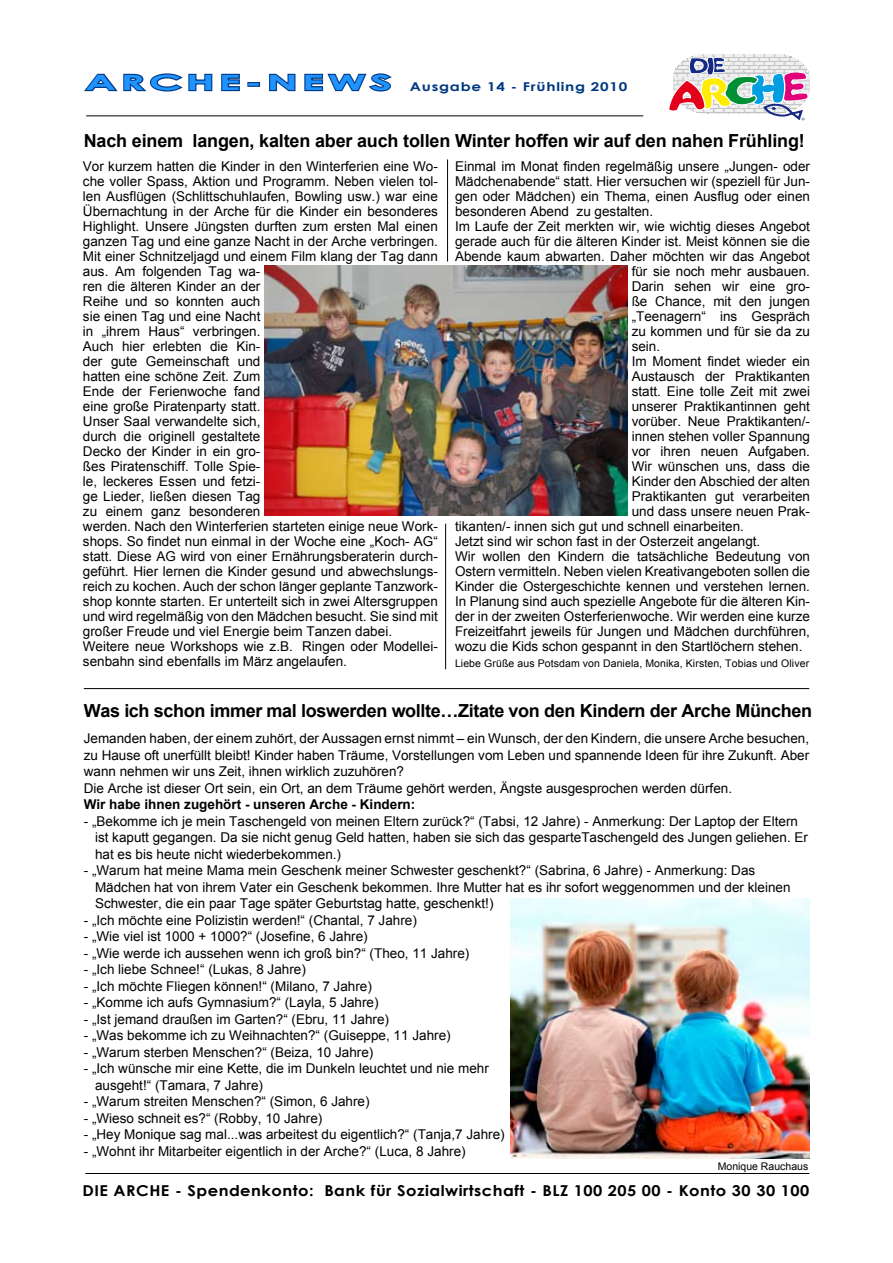
<style>
.page{position:relative;width:893px;height:1263px;background:#fff}
.page>*{position:absolute;margin:0;border:0;box-sizing:border-box;transform-origin:0 0}
.t1{font:700 18px "Arial";letter-spacing:-.01em;color:#000}
.t2{font:700 15px "Century Gothic";letter-spacing:.03em;color:#000;scale:1.09 1}
.t3{font:13.5px/15px "Arial";color:#000}
.t4{font:700 13.5px "Arial";color:#000}
.t5{font:700 12.15px "Century Gothic";letter-spacing:.05em;color:#003882;scale:1.25 1}
.t6{font:10.5px "Arial";letter-spacing:.01em;color:#000}
.s1{font-size:21px;color:#2093ff}
</style>
<div class="page">
<hr style="left:85px;top:1173px;width:724px;height:1px;background:#000">
<hr style="left:86px;top:116px;width:557px;height:1px;background:#000">
<svg style="left:84px;top:73px;width:129px;height:19px"></svg>
<svg style="left:221px;top:73px;width:19px;height:19px"></svg>
<div style="left:247px;top:82px;width:13px;height:5px;border:2px solid #003882"></div>
<svg style="left:269px;top:73px;width:27px;height:19px"></svg>
<svg style="left:304px;top:73px;width:88px;height:19px"></svg>
<img style="left:696px;top:55px;width:91px;height:2px">
<img style="left:699px;top:55px;width:85px;height:1px">
<img style="left:705px;top:54px;width:72px;height:1px">
<svg style="left:669px;top:57px;width:140px;height:63px"></svg>
<hr style="left:445px;top:524px;width:1px;height:145px;background:#000">
<img style="left:265px;top:266px;width:362px;height:249px">
<hr style="left:84px;top:688px;width:725px;height:1px;background:#000">
<img style="left:510px;top:899px;width:300px;height:260px">
<hr style="left:447px;top:159px;width:1px;height:102px;background:#000">
<p class="t5" style="left:85px;top:77px;width:435px"><span class="s1">ARCHE-NEWS</span> Ausgabe 14 - Frühling 2010</p>
<h1 class="t1" style="left:84px;top:129px;width:723px">Nach einem langen, kalten aber auch tollen Winter hoffen wir auf den nahen Frühling!</h1>
<p class="t3" style="left:83px;top:159px;width:357px">Vor kurzem hatten die Kinder in den Winterferien eine Wo&shy;che voller Spass, Aktion und Programm. Neben vielen tol&shy;len Ausflügen (Schlittschuhlaufen, Bowling usw.) war eine Übernachtung in der Arche für die Kinder ein besonderes Highlight. Unsere Jüngsten durften zum ersten Mal einen ganzen Tag und eine ganze Nacht in der Arche verbringen.<br>Mit einer Schnitzeljagd und einem Film klang der Tag dann aus. Am folgenden Tag wa-<br>ren die älteren Kinder an der<br>Reihe und so konnten auch<br>sie einen Tag und eine Nacht<br>in „ihrem Haus“ verbringen.<br>Auch hier erlebten die Kin-<br>der gute Gemeinschaft und<br>hatten eine schöne Zeit. Zum<br>Ende der Ferienwoche fand<br>eine große Piratenparty statt.<br>Unser Saal verwandelte sich,<br>durch die originell gestaltete<br>Decko der Kinder in ein gro-<br>ßes Piratenschiff. Tolle Spie-<br>le, leckeres Essen und fetzi-<br>ge Lieder, ließen diesen Tag<br>zu einem ganz besonderen<br>werden. Nach den Winterferien starteten einige neue Work&shy;shops. So findet nun einmal in der Woche eine „Koch- AG“ statt. Diese AG wird von einer Ernährungsberaterin durch&shy;geführt. Hier lernen die Kinder gesund und abwechslungs&shy;reich zu kochen. Auch der schon länger geplante Tanzwork&shy;shop konnte starten. Er unterteilt sich in zwei Altersgruppen und wird regelmäßig von den Mädchen besucht. Sie sind mit großer Freude und viel Energie beim Tanzen dabei.<br>Weitere neue Workshops wie z.B. Ringen oder Modellei&shy;senbahn sind ebenfalls im März angelaufen.</p>
<p class="t3" style="left:455px;top:159px;width:357px">Einmal im Monat finden regelmäßig unsere „Jungen- oder</p>
<p class="t3" style="left:455px;top:174px;width:357px">Mädchenabende“ statt. Hier versuchen wir (speziell für Jun-</p>
<p class="t3" style="left:455px;top:189px;width:357px">gen oder Mädchen) ein Thema, einen Ausflug oder einen</p>
<p class="t3" style="left:455px;top:204px;width:200px">besonderen Abend zu gestalten.</p>
<p class="t3" style="left:455px;top:219px;width:357px">Im Laufe der Zeit merkten wir, wie wichtig dieses Angebot</p>
<p class="t3" style="left:455px;top:234px;width:357px">gerade auch für die älteren Kinder ist. Meist können sie die</p>
<p class="t3" style="left:455px;top:249px;width:357px">Abende kaum abwarten. Daher möchten wir das Angebot</p>
<p class="t3" style="left:632px;top:264px;width:180px">für sie noch mehr ausbauen.</p>
<p class="t3" style="left:632px;top:279px;width:180px">Darin sehen wir eine gro-</p>
<p class="t3" style="left:632px;top:294px;width:180px">ße Chance, mit den jungen</p>
<p class="t3" style="left:632px;top:309px;width:180px">„Teenagern“ ins Gespräch</p>
<p class="t3" style="left:632px;top:324px;width:180px">zu kommen und für sie da zu</p>
<p class="t3" style="left:632px;top:339px;width:30px">sein.</p>
<p class="t3" style="left:632px;top:354px;width:180px">Im Moment findet wieder ein</p>
<p class="t3" style="left:632px;top:369px;width:180px">Austausch der Praktikanten</p>
<p class="t3" style="left:632px;top:384px;width:180px">statt. Eine tolle Zeit mit zwei</p>
<p class="t3" style="left:632px;top:399px;width:180px">unserer Praktikantinnen geht</p>
<p class="t3" style="left:632px;top:414px;width:180px">vorüber. Neue Praktikanten/-</p>
<p class="t3" style="left:632px;top:429px;width:180px">innen stehen voller Spannung</p>
<p class="t3" style="left:632px;top:444px;width:180px">vor ihren neuen Aufgaben.</p>
<p class="t3" style="left:632px;top:459px;width:180px">Wir wünschen uns, dass die</p>
<p class="t3" style="left:632px;top:474px;width:180px">Kinder den Abschied der alten</p>
<p class="t3" style="left:632px;top:489px;width:180px">Praktikanten gut verarbeiten</p>
<p class="t3" style="left:632px;top:504px;width:180px">und dass unsere neuen Prak-</p>
<p class="t3" style="left:455px;top:519px;width:290px">tikanten/- innen sich gut und schnell einarbeiten.</p>
<p class="t3" style="left:455px;top:534px;width:307px">Jetzt sind wir schon fast in der Osterzeit angelangt.</p>
<p class="t3" style="left:455px;top:549px;width:357px">Wir wollen den Kindern die tatsächliche Bedeutung von</p>
<p class="t3" style="left:455px;top:564px;width:357px">Ostern vermitteln. Neben vielen Kreativangeboten sollen die</p>
<p class="t3" style="left:455px;top:579px;width:357px">Kinder die Ostergeschichte kennen und verstehen lernen.</p>
<p class="t3" style="left:455px;top:594px;width:357px">In Planung sind auch spezielle Angebote für die älteren Kin-</p>
<p class="t3" style="left:455px;top:609px;width:357px">der in der zweiten Osterferienwoche. Wir werden eine kurze</p>
<p class="t3" style="left:455px;top:624px;width:357px">Freizeitfahrt jeweils für Jungen und Mädchen durchführen,</p>
<p class="t3" style="left:455px;top:639px;width:349px">wozu die Kids schon gespannt in den Startlöchern stehen.</p>
<p class="t6" style="left:455px;top:656px;width:356px">Liebe Grüße aus Potsdam von Daniela, Monika, Kirsten, Tobias und Oliver</p>
<h1 class="t1" style="left:84px;top:699px;width:730px">Was ich schon immer mal loswerden wollte…Zitate von den Kindern der Arche München</h1>
<p class="t3" style="left:84px;top:730px;width:727px;line-height:16.5px">Jemanden haben, der einem zuhört, der Aussagen ernst nimmt – ein Wunsch, der den Kindern, die unsere Arche besuchen, zu Hause oft unerfüllt bleibt! Kinder haben Träume, Vorstellungen vom Leben und spannende Ideen für ihre Zukunft. Aber wann nehmen wir uns Zeit, ihnen wirklich zuzuhören?<br>Die Arche ist dieser Ort sein, ein Ort, an dem Träume gehört werden, Ängste ausgesprochen werden dürfen.</p>
<p class="t4" style="left:84px;top:796px;width:333px">Wir habe ihnen zugehört - unseren Arche - Kindern:</p>
<p class="t3" style="left:95px;top:813px;width:714px;line-height:16.5px;text-indent:-11px">- „Bekomme ich je mein Taschengeld von meinen Eltern zurück?“ (Tabsi, 12 Jahre) - Anmerkung: Der Laptop der Eltern ist kaputt gegangen. Da sie nicht genug Geld hatten, haben sie sich das gesparteTaschengeld des Jungen geliehen. Er hat es bis heute nicht wiederbekommen.)</p>
<p class="t3" style="left:95px;top:862px;width:697px;line-height:16.5px;text-indent:-11px">- „Warum hat meine Mama mein Geschenk meiner Schwester geschenkt?“ (Sabrina, 6 Jahre) - Anmerkung: Das<br>Mädchen hat von ihrem Vater ein Geschenk bekommen. Ihre Mutter hat es ihr sofort weggenommen und der kleinen<br>Schwester, die ein paar Tage später Geburtstag hatte, geschenkt!)</p>
<p class="t3" style="left:84px;top:913px;width:335px">- „Ich möchte eine Polizistin werden!“ (Chantal, 7 Jahre)</p>
<p class="t3" style="left:84px;top:929px;width:285px">- „Wie viel ist 1000 + 1000?“ (Josefine, 6 Jahre)</p>
<p class="t3" style="left:84px;top:946px;width:387px">- „Wie werde ich aussehen wenn ich groß bin?“ (Theo, 11 Jahre)</p>
<p class="t3" style="left:84px;top:962px;width:224px">- „Ich liebe Schnee!“ (Lukas, 8 Jahre)</p>
<p class="t3" style="left:84px;top:979px;width:290px">- „Ich möchte Fliegen können!“ (Milano, 7 Jahre)</p>
<p class="t3" style="left:84px;top:995px;width:296px">- „Komme ich aufs Gymnasium?“ (Layla, 5 Jahre)</p>
<p class="t3" style="left:84px;top:1012px;width:307px">- „Ist jemand draußen im Garten?“ (Ebru, 11 Jahre)</p>
<p class="t3" style="left:84px;top:1028px;width:368px">- „Was bekomme ich zu Weihnachten?“ (Guiseppe, 11 Jahre)</p>
<p class="t3" style="left:84px;top:1045px;width:291px">- „Warum sterben Menschen?“ (Beiza, 10 Jahre)</p>
<p class="t3" style="left:95px;top:1060px;width:395px;line-height:16.5px;text-indent:-11px">- „Ich wünsche mir eine Kette, die im Dunkeln leuchtet und nie mehr ausgeht!“ (Tamara, 7 Jahre)</p>
<p class="t3" style="left:84px;top:1094px;width:287px">- „Warum streiten Menschen?“ (Simon, 6 Jahre)</p>
<p class="t3" style="left:84px;top:1111px;width:240px">- „Wieso schneit es?“ (Robby, 10 Jahre)</p>
<p class="t3" style="left:84px;top:1127px;width:422px">- „Hey Monique sag mal...was arbeitest du eigentlich?“ (Tanja,7 Jahre)</p>
<p class="t3" style="left:84px;top:1144px;width:383px">- „Wohnt ihr Mitarbeiter eigentlich in der Arche?“ (Luca, 8 Jahre)</p>
<p class="t6" style="left:718px;top:1160px;width:92px">Monique Rauchaus</p>
<p class="t2" style="left:83px;top:1179px;width:668px">DIE ARCHE - Spendenkonto: Bank für Sozialwirtschaft - BLZ 100 205 00 - Konto 30 30 100</p>
</div>
